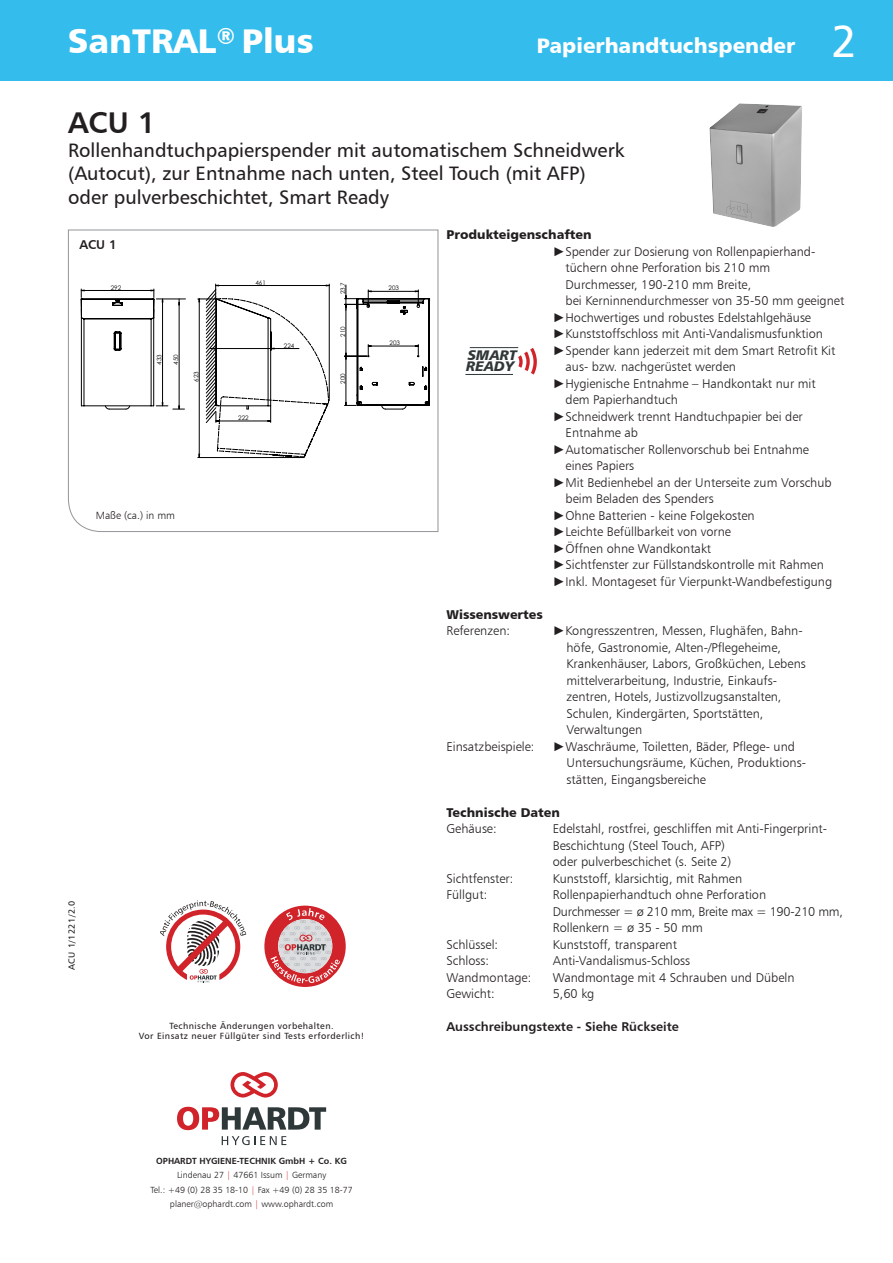
<style>
.page{position:relative;width:893px;height:1263px;background:#fff}
.page>*{position:absolute;margin:0;border:0;box-sizing:border-box;transform-origin:0 0}
.t1{font:45px "Humanist 777 BT Roman B";color:#fff}
.t2{font:34.35px "Humanist 777 BT Black B";color:#fff}
.t3{font:30px "Humanist 777 BT Bold B";color:#231f20}
.t4{font:21px "Humanist 777 BT Black B";color:#fff}
.t5{font:19.5px "Humanist 777 BT Roman B";color:#231f20}
.t6{font:13.95px/11.4px "Humanist 777 BT Black Italic B";color:#313738}
.t7{font:12.75px/16.5px "Humanist 777 BT Light B";color:#231f20}
.t8{font:12.75px "Humanist 777 BT Black B";color:#231f20}
.t9{font:12.75px "Humanist 777 BT Bold B";color:#231f20}
.t10{font:10.5px "Humanist 777 BT Light B";color:#231f20}
.t11{font:9px/10.8px "Humanist 777 BT Roman B";letter-spacing:.05em;color:#231f20;text-align:center}
.t12{font:8.85px/14.2px "Humanist 777 BT Light B";color:#231f20;text-align:center}
.t13{font:8.85px "Humanist 777 BT Bold B";color:#231f20}
.t14{font:6.3px "Century Gothic";color:#000}
.s1{color:#d1232a}
.s2{font-family:"Arial"}
</style>
<div class="page">
<div style="left:0;top:0;width:893px;height:81px;background:#34bced"></div>
<svg style="left:230px;top:1072px;width:48px;height:25px"></svg>
<svg style="left:177px;top:1107px;width:149px;height:23px"></svg>
<svg style="left:222px;top:1136px;width:64px;height:9px"></svg>
<div style="left:264px;top:906px;width:82px;height:81px;background:#d1232a;border-radius:50%"></div>
<svg style="left:270px;top:908px;width:70px;height:75px"></svg>
<svg style="left:161px;top:900px;width:85px;height:82px"></svg>
<svg style="left:68px;top:229px;width:371px;height:303px"></svg>
<svg style="left:518px;top:348px;width:19px;height:26px"></svg>
<hr style="left:465px;top:374px;width:48px;height:1px;background:#2f3839">
<hr style="left:470px;top:347px;width:48px;height:1px;background:#2f3839">
<img style="left:709px;top:103px;width:93px;height:124px">
<p class="t2" style="left:68px;top:19px;width:247px">SanTRAL<sup>®</sup> Plus</p>
<p class="t4" style="left:537px;top:33px;width:260px">Papierhandtuchspender</p>
<p class="t1" style="left:831px;top:14px;width:27px">2</p>
<p class="t3" style="left:68px;top:104px;width:89px">ACU 1</p>
<p class="t5" style="left:68px;top:138px;width:558px">Rollenhandtuchpapierspender mit automatischem Schneidwerk</p>
<p class="t5" style="left:68px;top:161px;width:519px">(Autocut), zur Entnahme nach unten, Steel Touch (mit AFP)</p>
<p class="t5" style="left:68px;top:185px;width:323px">oder pulverbeschichtet, Smart Ready</p>
<p class="t9" style="left:79px;top:236px;width:39px">ACU 1</p>
<p class="t14" style="left:111px;top:283px;width:12px">292</p>
<p class="t14" style="left:155px;top:365px;width:12px;rotate:-90deg">433</p>
<p class="t14" style="left:172px;top:365px;width:12px;rotate:-90deg">450</p>
<p class="t14" style="left:192px;top:382px;width:12px;rotate:-90deg">623</p>
<p class="t10" style="left:96px;top:509px;width:81px">Maße (ca.) in mm</p>
<p class="t14" style="left:255px;top:278px;width:12px">461</p>
<p class="t14" style="left:284px;top:341px;width:12px">224</p>
<p class="t14" style="left:238px;top:413px;width:12px">222</p>
<p class="t14" style="left:338px;top:294px;width:14px;rotate:-90deg">23,7</p>
<p class="t14" style="left:338px;top:337px;width:12px;rotate:-90deg">210</p>
<p class="t14" style="left:338px;top:384px;width:12px;rotate:-90deg">200</p>
<p class="t14" style="left:389px;top:284px;width:12px">203</p>
<p class="t14" style="left:390px;top:338px;width:12px">203</p>
<p class="t11" style="left:66px;top:970px;width:71px;rotate:-90deg">ACU 1/1221/2.0</p>
<p class="t11" style="left:139px;top:1020px;width:227px">Technische Änderungen vorbehalten.<br>Vor Einsatz neuer Füllgüter sind Tests erforderlich!</p>
<p class="t13" style="left:156px;top:1155px;width:192px">OPHARDT HYGIENE-TECHNIK GmbH + Co. KG</p>
<p class="t12" style="left:150px;top:1168px;width:204px">Lindenau 27 <span class="s1">|</span> 47661 Issum <span class="s1">|</span> Germany<br>Tel.: +49 (0) 28 35 18-10 <span class="s1">|</span> Fax +49 (0) 28 35 18-77 planer@ophardt.com <span class="s1">|</span> www.ophardt.com</p>
<p class="t8" style="left:446px;top:227px;width:147px">Produkteigenschaften</p>
<p class="t7" style="left:566px;top:243px;width:280px;text-indent:-13px"><span class="s2">►</span>Spender zur Dosierung von Rollenpapierhand&shy;tüchern ohne Perforation bis 210 mm Durchmesser, 190-210 mm Breite,<br>bei Kerninnendurchmesser von 35-50 mm geeignet</p>
<p class="t7" style="left:553px;top:309px;width:260px"><span class="s2">►</span>Hochwertiges und robustes Edelstahlgehäuse</p>
<p class="t7" style="left:553px;top:325px;width:272px"><span class="s2">►</span>Kunststoffschloss mit Anti-Vandalismusfunktion</p>
<p class="t7" style="left:566px;top:342px;width:271px;text-indent:-13px"><span class="s2">►</span>Spender kann jederzeit mit dem Smart Retrofit Kit aus- bzw. nachgerüstet werden</p>
<p class="t7" style="left:566px;top:375px;width:252px;text-indent:-13px"><span class="s2">►</span>Hygienische Entnahme – Handkontakt nur mit dem Papierhandtuch</p>
<p class="t7" style="left:566px;top:408px;width:239px;text-indent:-13px"><span class="s2">►</span>Schneidwerk trennt Handtuchpapier bei der<br>Entnahme ab</p>
<p class="t7" style="left:566px;top:441px;width:245px;text-indent:-13px"><span class="s2">►</span>Automatischer Rollenvorschub bei Entnahme eines Papiers</p>
<p class="t7" style="left:566px;top:474px;width:268px;text-indent:-13px"><span class="s2">►</span>Mit Bedienhebel an der Unterseite zum Vorschub beim Beladen des Spenders</p>
<p class="t7" style="left:553px;top:507px;width:203px"><span class="s2">►</span>Ohne Batterien - keine Folgekosten</p>
<p class="t7" style="left:553px;top:523px;width:180px"><span class="s2">►</span>Leichte Befüllbarkeit von vorne</p>
<p class="t7" style="left:553px;top:540px;width:160px"><span class="s2">►</span>Öffnen ohne Wandkontakt</p>
<p class="t7" style="left:553px;top:556px;width:273px"><span class="s2">►</span>Sichtfenster zur Füllstandskontrolle mit Rahmen</p>
<p class="t7" style="left:553px;top:573px;width:281px"><span class="s2">►</span>Inkl. Montageset für Vierpunkt-Wandbefestigung</p>
<p class="t8" style="left:446px;top:606px;width:98px">Wissenswertes</p>
<p class="t7" style="left:446px;top:622px;width:65px">Referenzen:</p>
<p class="t7" style="left:566px;top:622px;width:241px;text-indent:-14px"><span class="s2">►</span>Kongresszentren, Messen, Flughäfen, Bahn&shy;höfe, Gastronomie, Alten-/Pflegeheime, Krankenhäuser, Labors, Großküchen, Lebens mittelverarbeitung, Industrie, Einkaufs&shy;zentren, Hotels, Justizvollzugsanstalten, Schulen, Kindergärten, Sportstätten, Verwaltungen</p>
<p class="t7" style="left:446px;top:738px;width:90px">Einsatzbeispiele:</p>
<p class="t7" style="left:566px;top:738px;width:241px;text-indent:-14px"><span class="s2">►</span>Waschräume, Toiletten, Bäder, Pflege- und<br>Untersuchungsräume, Küchen, Produktions&shy;stätten, Eingangsbereiche</p>
<p class="t8" style="left:446px;top:804px;width:115px">Technische Daten</p>
<p class="t7" style="left:446px;top:820px;width:52px">Gehäuse:</p>
<p class="t7" style="left:553px;top:820px;width:276px">Edelstahl, rostfrei, geschliffen mit Anti-Fingerprint-<br>Beschichtung (Steel Touch, AFP)</p>
<p class="t7" style="left:553px;top:853px;width:180px">oder pulverbeschichet (s. Seite 2)</p>
<p class="t7" style="left:446px;top:870px;width:68px">Sichtfenster:</p>
<p class="t7" style="left:553px;top:870px;width:191px">Kunststoff, klarsichtig, mit Rahmen</p>
<p class="t7" style="left:446px;top:886px;width:42px">Füllgut:</p>
<p class="t7" style="left:553px;top:886px;width:292px">Rollenpapierhandtuch ohne Perforation<br>Durchmesser = ø 210 mm, Breite max = 190-210 mm,<br>Rollenkern = ø 35 - 50 mm</p>
<p class="t7" style="left:446px;top:936px;width:53px">Schlüssel:</p>
<p class="t7" style="left:553px;top:936px;width:126px">Kunststoff, transparent</p>
<p class="t7" style="left:446px;top:952px;width:44px">Schloss:</p>
<p class="t7" style="left:553px;top:952px;width:139px">Anti-Vandalismus-Schloss</p>
<p class="t7" style="left:446px;top:969px;width:86px">Wandmontage:</p>
<p class="t7" style="left:553px;top:969px;width:243px">Wandmontage mit 4 Schrauben und Dübeln</p>
<p class="t7" style="left:446px;top:985px;width:50px">Gewicht:</p>
<p class="t7" style="left:553px;top:985px;width:43px">5,60 kg</p>
<p class="t9" style="left:446px;top:1019px;width:234px">Ausschreibungstexte - Siehe Rückseite</p>
<p class="t6" style="left:466px;top:349px;width:52px">SMART<br>READY</p>
</div>
